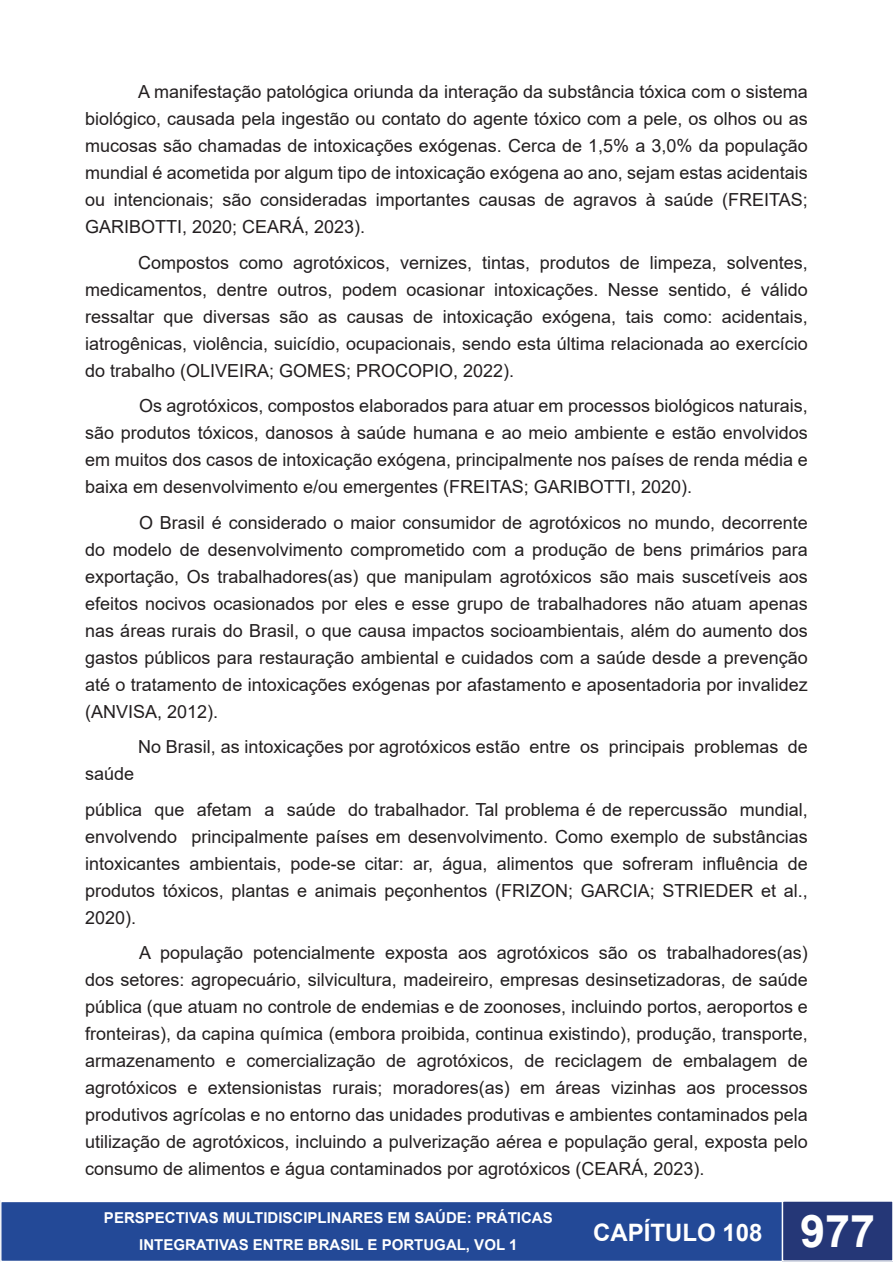
<style>
.page{position:relative;width:893px;height:1263px;background:#fff}
.page>*{position:absolute;margin:0;border:0;box-sizing:border-box;transform-origin:0 0}
.t1{font:700 24px "Arial";color:#fff}
.t2{font:18px/27px "Arial";color:#231f20;text-align:justify}
.t3{font:700 15px/27px "Arial";color:#fff;text-align:center}
.s1{font-size:45px}
</style>
<div class="page">
<div style="left:1px;top:1201px;width:782px;height:60px;background:#234997"></div>
<div style="left:0;top:1201px;width:784px;height:61px;border:2px solid #fff"></div>
<svg style="left:0;top:1200px;width:1px;height:62px"></svg>
<div style="left:782px;top:1201px;width:111px;height:60px;background:#253777"></div>
<div style="left:782px;top:1200px;width:111px;height:62px;border:2px solid #fff"></div>
<p class="t2" style="left:85px;top:78px;width:724px;text-indent:53px">A manifestação patológica oriunda da interação da substância tóxica com o sistema biológico, causada pela ingestão ou contato do agente tóxico com a pele, os olhos ou as mucosas são chamadas de intoxicações exógenas. Cerca de 1,5% a 3,0% da população mundial é acometida por algum tipo de intoxicação exógena ao ano, sejam estas acidentais ou intencionais; são consideradas importantes causas de agravos à saúde (FREITAS; GARIBOTTI, 2020; CEARÁ, 2023).</p>
<p class="t2" style="left:85px;top:249px;width:724px;text-indent:53px">Compostos como agrotóxicos, vernizes, tintas, produtos de limpeza, solventes, medicamentos, dentre outros, podem ocasionar intoxicações. Nesse sentido, é válido ressaltar que diversas são as causas de intoxicação exógena, tais como: acidentais, iatrogênicas, violência, suicídio, ocupacionais, sendo esta última relacionada ao exercício do trabalho (OLIVEIRA; GOMES; PROCOPIO, 2022).</p>
<p class="t2" style="left:85px;top:392px;width:724px;text-indent:54px">Os agrotóxicos, compostos elaborados para atuar em processos biológicos naturais, são produtos tóxicos, danosos à saúde humana e ao meio ambiente e estão envolvidos em muitos dos casos de intoxicação exógena, principalmente nos países de renda média e baixa em desenvolvimento e/ou emergentes (FREITAS; GARIBOTTI, 2020).</p>
<p class="t2" style="left:85px;top:509px;width:724px;text-indent:54px">O Brasil é considerado o maior consumidor de agrotóxicos no mundo, decorrente do modelo de desenvolvimento comprometido com a produção de bens primários para exportação, Os trabalhadores(as) que manipulam agrotóxicos são mais suscetíveis aos efeitos nocivos ocasionados por eles e esse grupo de trabalhadores não atuam apenas nas áreas rurais do Brasil, o que causa impactos socioambientais, além do aumento dos gastos públicos para restauração ambiental e cuidados com a saúde desde a prevenção até o tratamento de intoxicações exógenas por afastamento e aposentadoria por invalidez (ANVISA, 2012).</p>
<p class="t2" style="left:138px;top:733px;width:671px">No Brasil, as intoxicações por agrotóxicos estão entre os principais problemas de</p>
<p class="t2" style="left:85px;top:760px;width:51px">saúde</p>
<p class="t2" style="left:85px;top:796px;width:724px">pública que afetam a saúde do trabalhador. Tal problema é de repercussão mundial, envolvendo principalmente países em desenvolvimento. Como exemplo de substâncias intoxicantes ambientais, pode-se citar: ar, água, alimentos que sofreram influência de produtos tóxicos, plantas e animais peçonhentos (FRIZON; GARCIA; STRIEDER et al., 2020).</p>
<p class="t2" style="left:85px;top:939px;width:724px;text-indent:54px">A população potencialmente exposta aos agrotóxicos são os trabalhadores(as) dos setores: agropecuário, silvicultura, madeireiro, empresas desinsetizadoras, de saúde pública (que atuam no controle de endemias e de zoonoses, incluindo portos, aeroportos e fronteiras), da capina química (embora proibida, continua existindo), produção, transporte, armazenamento e comercialização de agrotóxicos, de reciclagem de embalagem de agrotóxicos e extensionistas rurais; moradores(as) em áreas vizinhas aos processos produtivos agrícolas e no entorno das unidades produtivas e ambientes contaminados pela utilização de agrotóxicos, incluindo a pulverização aérea e população geral, exposta pelo consumo de alimentos e água contaminados por agrotóxicos (CEARÁ, 2023).</p>
<p class="t3" style="left:104px;top:1205px;width:450px">PERSPECTIVAS MULTIDISCIPLINARES EM SAÚDE: PRÁTICAS<br>INTEGRATIVAS ENTRE BRASIL E PORTUGAL, VOL 1</p>
<h1 class="t1" style="left:593px;top:1216px;width:284px">CAPÍTULO 108 <span class="s1">977</span></h1>
</div>
